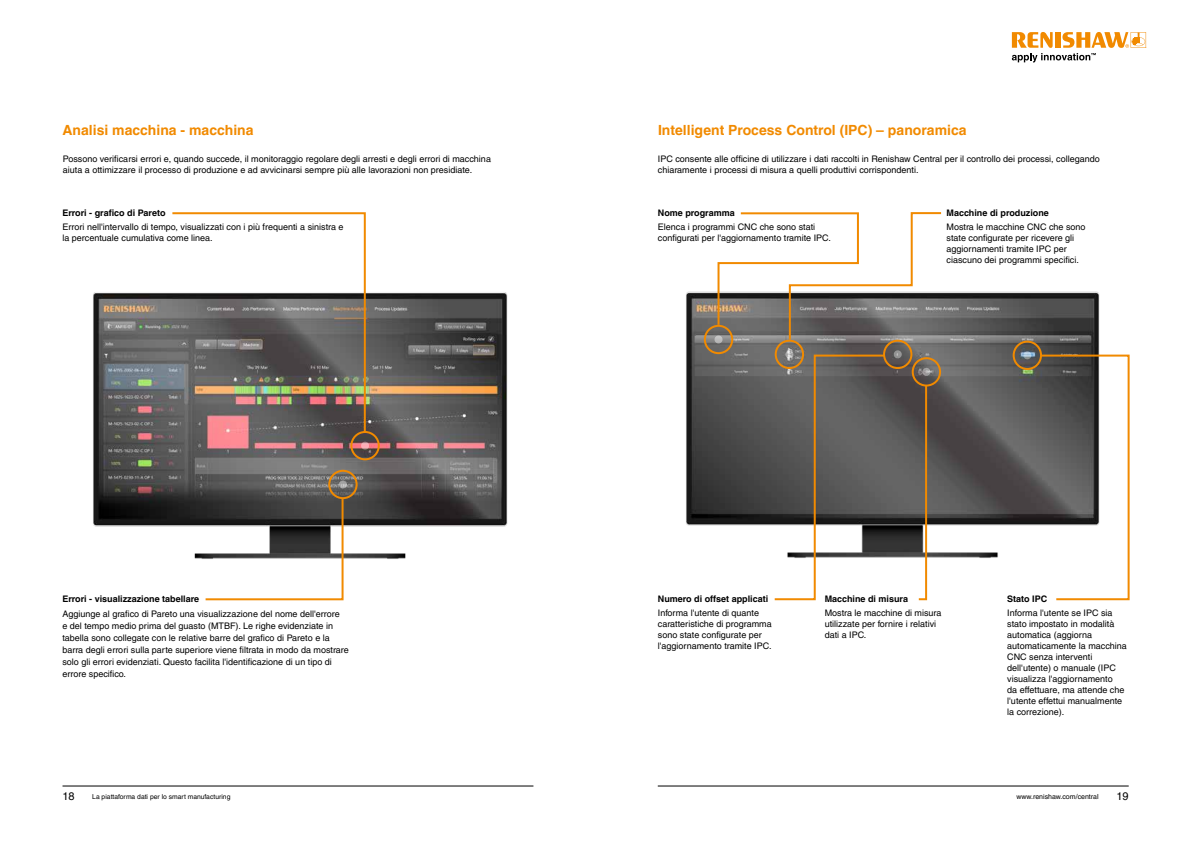
<style>
.page{position:relative;width:1191px;height:842px;background:#fff}
.page>*{position:absolute;margin:0;border:0;box-sizing:border-box;transform-origin:0 0}
.t1{font:700 14px "Helvetica LT Pro";color:#f18a00}
.t2{font:11px "Helvetica LT Pro";color:#000}
.t3{font:9px/11px "Helvetica LT Pro";color:#000}
.t4{font:700 9px "Helvetica LT Pro";color:#000}
.t5{font:7px "Helvetica LT Pro";color:#000}
.t6{font:6.8px "Helvetica LT Pro";color:#000}
</style>
<div class="page">
<img style="left:93px;top:292px;width:415px;height:267px">
<svg style="left:170px;top:212px;width:197px;height:221px"></svg>
<div style="left:350px;top:431px;width:30px;height:29px;border:2px solid #f18a00;border-radius:50%"></div>
<svg style="left:361px;top:442px;width:8px;height:8px"></svg>
<div style="left:328px;top:470px;width:29px;height:29px;border:2px solid #f18a00;border-radius:50%"></div>
<svg style="left:339px;top:480px;width:8px;height:8px"></svg>
<svg style="left:204px;top:496px;width:140px;height:105px"></svg>
<img style="left:686px;top:291px;width:414px;height:267px">
<div style="left:774px;top:340px;width:30px;height:29px;border:2px solid #f18a00;border-radius:50%"></div>
<svg style="left:785px;top:350px;width:8px;height:8px"></svg>
<div style="left:704px;top:325px;width:29px;height:29px;border:2px solid #f18a00;border-radius:50%"></div>
<svg style="left:714px;top:335px;width:8px;height:8px"></svg>
<div style="left:911px;top:357px;width:30px;height:30px;border:2px solid #f18a00;border-radius:50%"></div>
<svg style="left:922px;top:368px;width:8px;height:8px"></svg>
<div style="left:1012px;top:341px;width:30px;height:29px;border:2px solid #f18a00;border-radius:50%"></div>
<svg style="left:1023px;top:351px;width:8px;height:8px"></svg>
<svg style="left:916px;top:384px;width:12px;height:217px"></svg>
<div style="left:883px;top:340px;width:29px;height:29px;border:2px solid #f18a00;border-radius:50%"></div>
<svg style="left:893px;top:350px;width:8px;height:8px"></svg>
<svg style="left:772px;top:354px;width:115px;height:247px"></svg>
<svg style="left:716px;top:212px;width:227px;height:129px"></svg>
<svg style="left:1040px;top:354px;width:90px;height:247px"></svg>
<hr style="left:62px;top:786px;width:471px;height:1px;background:#000">
<hr style="left:658px;top:786px;width:470px;height:1px;background:#000">
<svg style="left:1011px;top:32px;width:135px;height:30px"></svg>
<h1 class="t1" style="left:62px;top:121px;width:193px">Analisi macchina - macchina</h1>
<p class="t3" style="left:63px;top:154px;width:430px">Possono verificarsi errori e, quando succede, il monitoraggio regolare degli arresti e degli errori di macchina aiuta a ottimizzare il processo di produzione e ad avvicinarsi sempre più alle lavorazioni non presidiate.</p>
<p class="t4" style="left:62px;top:208px;width:105px">Errori - grafico di Pareto</p>
<p class="t3" style="left:62px;top:221px;width:283px">Errori nell'intervallo di tempo, visualizzati con i più frequenti a sinistra e la percentuale cumulativa come linea.</p>
<p class="t4" style="left:62px;top:593px;width:138px">Errori - visualizzazione tabellare</p>
<p class="t3" style="left:62px;top:607px;width:288px;line-height:12px">Aggiunge al grafico di Pareto una visualizzazione del nome dell'errore<br>e del tempo medio prima del guasto (MTBF). Le righe evidenziate in tabella sono collegate con le relative barre del grafico di Pareto e la barra degli errori sulla parte superiore viene filtrata in modo da mostrare solo gli errori evidenziati. Questo facilita l'identificazione di un tipo di errore specifico.</p>
<h1 class="t1" style="left:658px;top:121px;width:310px">Intelligent Process Control (IPC) – panoramica</h1>
<p class="t3" style="left:658px;top:154px;width:443px">IPC consente alle officine di utilizzare i dati raccolti in Renishaw Central per il controllo dei processi, collegando chiaramente i processi di misura a quelli produttivi corrispondenti.</p>
<p class="t4" style="left:658px;top:208px;width:78px">Nome programma</p>
<p class="t3" style="left:658px;top:221px;width:175px">Elenca i programmi CNC che sono stati configurati per l'aggiornamento tramite IPC.</p>
<p class="t4" style="left:946px;top:208px;width:104px">Macchine di produzione</p>
<p class="t3" style="left:946px;top:221px;width:140px">Mostra le macchine CNC che sono state configurate per ricevere gli aggiornamenti tramite IPC per ciascuno dei programmi specifici.</p>
<p class="t4" style="left:658px;top:593px;width:112px">Numero di offset applicati</p>
<p class="t3" style="left:658px;top:607px;width:115px">Informa l'utente di quante caratteristiche di programma sono state configurate per l'aggiornamento tramite IPC.</p>
<p class="t4" style="left:824px;top:593px;width:85px">Macchine di misura</p>
<p class="t3" style="left:824px;top:607px;width:118px">Mostra le macchine di misura utilizzate per fornire i relativi dati a IPC.</p>
<p class="t4" style="left:1007px;top:593px;width:42px">Stato IPC</p>
<p class="t3" style="left:1007px;top:607px;width:121px">Informa l'utente se IPC sia stato impostato in modalità automatica (aggiorna automaticamente la macchina<br>CNC senza interventi dell'utente) o manuale (IPC visualizza l'aggiornamento<br>da effettuare, ma attende che l'utente effettui manualmente la correzione).</p>
<p class="t2" style="left:62px;top:790px;width:14px">18</p>
<p class="t6" style="left:92px;top:792px;width:140px">La piattaforma dati per lo smart manufacturing</p>
<p class="t5" style="left:1016px;top:792px;width:84px">www.renishaw.com/central</p>
<p class="t2" style="left:1116px;top:790px;width:14px">19</p>
</div>
